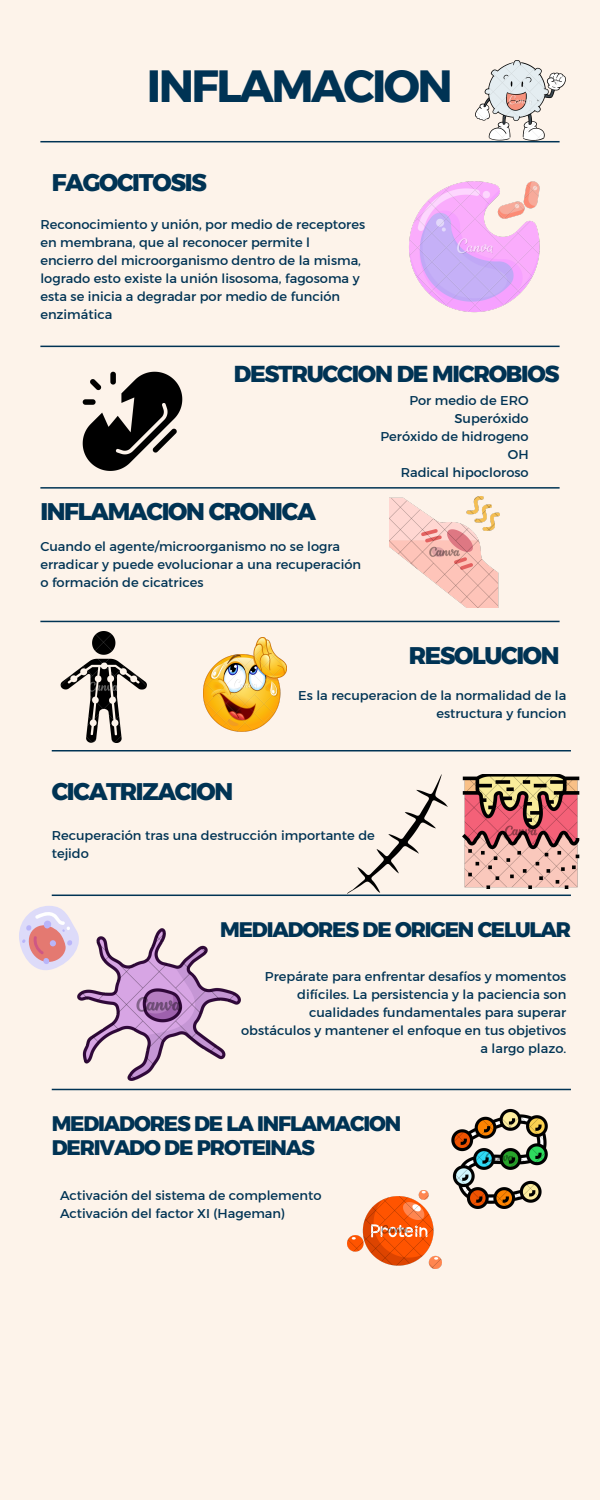
<style>
.page{position:relative;width:600px;height:1500px;background:#fdf3ea}
.page>*{position:absolute;margin:0;border:0;box-sizing:border-box;transform-origin:0 0}
.t1{font:45px "Kief Montaser Bold";letter-spacing:-.055em;color:#003354}
.t2{font:700 24px "Kief Montaser Extra";letter-spacing:-.055em;color:#003354}
.t3{font:700 23px "Kief Montaser Extra";letter-spacing:-.055em;color:#003354}
.t4{font:700 21px/23.2px "Kief Montaser Extra";letter-spacing:-.055em;color:#003354}
.t5{font:13px/18px "Kief Montaser Regular";color:#003354}
</style>
<div class="page">
<hr style="left:40px;top:141px;width:520px;height:1px;background:#003354">
<hr style="left:40px;top:487px;width:520px;height:2px;background:#003354">
<hr style="left:40px;top:621px;width:520px;height:1px;background:#003354">
<hr style="left:52px;top:750px;width:519px;height:2px;background:#003354">
<hr style="left:52px;top:895px;width:519px;height:1px;background:#003354">
<hr style="left:40px;top:346px;width:520px;height:1px;background:#003354">
<hr style="left:52px;top:1089px;width:519px;height:1px;background:#003354">
<img style="left:409px;top:181px;width:131px;height:132px">
<img style="left:82px;top:371px;width:101px;height:100px">
<img style="left:475px;top:60px;width:91px;height:81px">
<img style="left:389px;top:497px;width:111px;height:110px">
<img style="left:203px;top:638px;width:83px;height:93px">
<img style="left:60px;top:632px;width:87px;height:110px">
<img style="left:347px;top:774px;width:100px;height:119px">
<img style="left:462px;top:774px;width:117px;height:115px">
<svg style="left:19px;top:906px;width:58px;height:64px"></svg>
<img style="left:77px;top:928px;width:164px;height:153px">
<img style="left:347px;top:1191px;width:94px;height:78px">
<img style="left:451px;top:1108px;width:97px;height:101px">
<p class="t1" style="left:147px;top:58px;width:308px">INFLAMACION</p>
<h2 class="t2" style="left:52px;top:168px;width:157px">FAGOCITOSIS</h2>
<p class="t5" style="left:40px;top:216px;width:326px">Reconocimiento y unión, por medio de receptores en membrana, que al reconocer permite l encierro del microorganismo dentro de la misma, logrado esto existe la unión lisosoma, fagosoma y esta se inicia a degradar por medio de función enzimática</p>
<p class="t3" style="left:234px;top:359px;width:327px">DESTRUCCION DE MICROBIOS</p>
<p class="t2" style="left:40px;top:497px;width:277px">INFLAMACION CRONICA</p>
<p class="t5" style="left:40px;top:537px;width:322px">Cuando el agente/microorganismo no se logra erradicar y puede evolucionar a una recuperación o formación de cicatrices</p>
<p class="t5" style="left:409px;top:391px;width:121px">Por medio de ERO</p>
<p class="t5" style="left:455px;top:409px;width:76px">Superóxido</p>
<p class="t5" style="left:380px;top:427px;width:150px">Peróxido de hidrogeno</p>
<h3 class="t5" style="left:508px;top:445px;width:22px">OH</h3>
<p class="t5" style="left:401px;top:463px;width:129px">Radical hipocloroso</p>
<h2 class="t2" style="left:409px;top:641px;width:152px">RESOLUCION</h2>
<p class="t2" style="left:52px;top:776px;width:183px">CICATRIZACION</p>
<h3 class="t5" style="left:298px;top:687px;width:270px;text-align:right">Es la recuperacion de la normalidad de la estructura y funcion</h3>
<h2 class="t5" style="left:52px;top:827px;width:325px">Recuperación tras una destrucción importante de tejido</h2>
<p class="t4" style="left:220px;top:918px;width:352px">MEDIADORES DE ORIGEN CELULAR</p>
<p class="t5" style="left:241px;top:968px;width:327px;text-align:right">Prepárate para enfrentar desafíos y momentos difíciles. La persistencia y la paciencia son cualidades fundamentales para superar obstáculos y mantener el enfoque en tus objetivos a largo plazo.</p>
<p class="t4" style="left:52px;top:1112px;width:351px">MEDIADORES DE LA INFLAMACION<br>DERIVADO DE PROTEINAS</p>
<p class="t5" style="left:60px;top:1186px;width:263px">Activación del sistema de complemento</p>
<p class="t5" style="left:60px;top:1204px;width:227px">Activación del factor XI (Hageman)</p>
</div>
